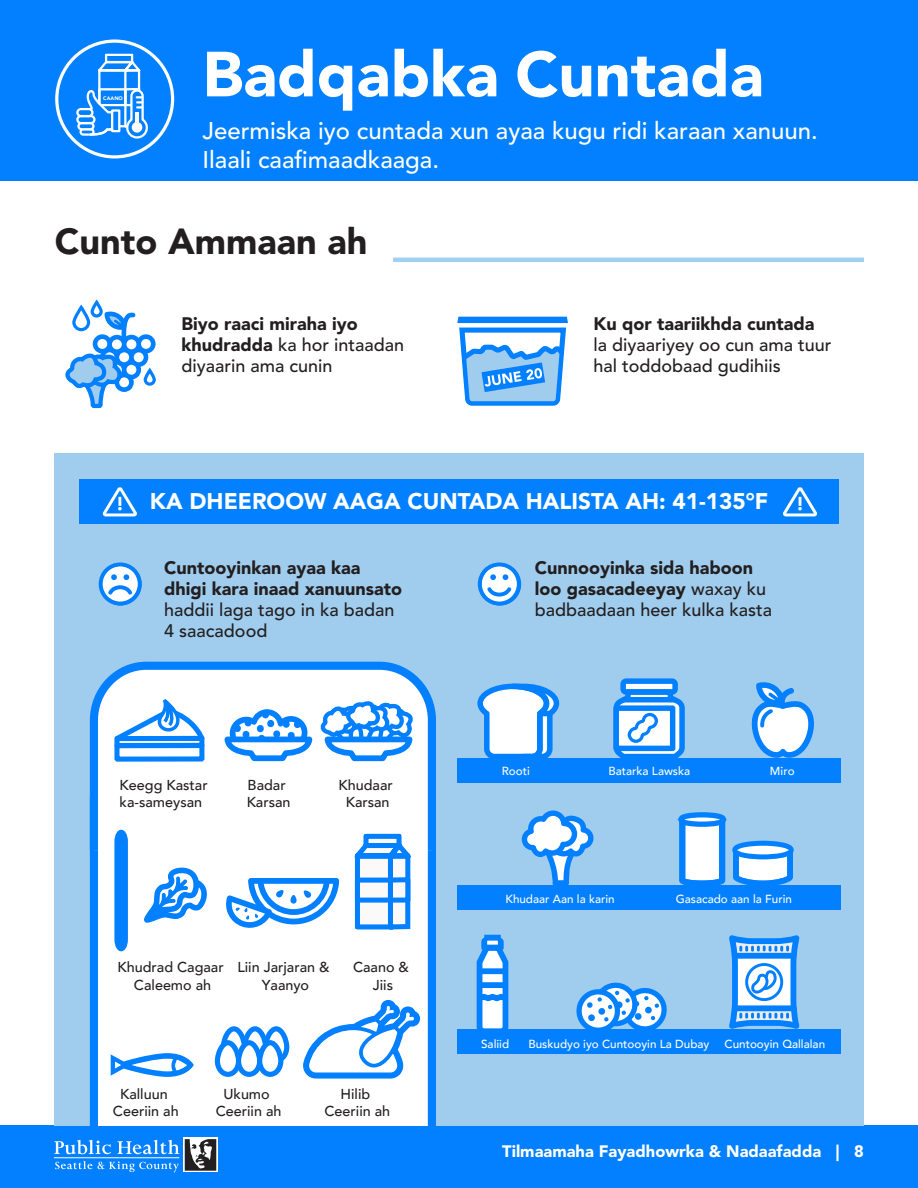
<style>
.page{position:relative;width:918px;height:1188px;background:#fff}
.page>*{position:absolute;margin:0;border:0;box-sizing:border-box;transform-origin:0 0}
.t1{font:900 63px "Avenir LT Std";color:#fff}
.t2{font:900 36px "Avenir LT Std";color:#231f20}
.t3{font:500 24px/28.8px "Avenir LT Std";color:#fff}
.t4{font:900 22.5px "Avenir LT Std";color:#fff}
.t5{font:900 18px/21px "Avenir LT Std";color:#231f20}
.t6{font:500 18px/21px "Avenir LT Std";color:#231f20}
.t7{font:900 16.5px "Avenir LT Std";color:#fff}
.t8{font:500 14.4px/17.2px "Avenir";color:#231f20;text-align:center}
.t9{font:500 11.7px "Avenir";color:#fff}
.t10{font:900 5.1px "Avenir";color:#fff}
.s1{font-weight:900}
.s2{font-weight:500}
</style>
<div class="page">
<div style="left:0;top:0;width:918px;height:180px;background:#0280ff"></div>
<div style="left:0;top:1125px;width:918px;height:63px;background:#0280ff"></div>
<div style="left:55px;top:39px;width:119px;height:120px;border:3px solid #fff;border-radius:50%"></div>
<svg style="left:75px;top:53px;width:74px;height:87px"></svg>
<hr style="left:135px;top:113px;width:4px;height:11px;background:#fff">
<div style="left:184px;top:1138px;width:34px;height:34px;background:#c0bebf"></div>
<svg style="left:55px;top:1161px;width:124px;height:11px"></svg>
<svg style="left:185px;top:1139px;width:31px;height:32px"></svg>
<svg style="left:54px;top:1140px;width:57px;height:14px"></svg>
<svg style="left:117px;top:1140px;width:62px;height:14px"></svg>
<hr style="left:54px;top:1158px;width:125px;height:1px;background:#fff">
<div style="left:54px;top:453px;width:810px;height:672px;background:#a0cdee"></div>
<div style="left:79px;top:480px;width:760px;height:44px;background:#0380ff"></div>
<hr style="left:393px;top:258px;width:471px;height:4px;background:#a0cfef">
<div style="left:72px;top:306px;width:18px;height:25px;border:3px solid #0280ff;border-radius:7px"></div>
<svg style="left:92px;top:302px;width:9px;height:14px"></svg>
<div style="left:91px;top:301px;width:12px;height:17px;border:3px solid #0280ff;border-radius:4px"></div>
<svg style="left:65px;top:311px;width:91px;height:98px"></svg>
<svg style="left:457px;top:317px;width:111px;height:89px"></svg>
<svg style="left:102px;top:487px;width:35px;height:30px"></svg>
<svg style="left:783px;top:487px;width:34px;height:30px"></svg>
<svg style="left:477px;top:562px;width:45px;height:44px"></svg>
<svg style="left:98px;top:562px;width:44px;height:44px"></svg>
<svg style="left:90px;top:858px;width:346px;height:267px;background:#eaf4ff"></svg>
<svg style="left:89px;top:661px;width:347px;height:197px;background:#cce5fd"></svg>
<svg style="left:213px;top:1025px;width:78px;height:53px;background:#94c9ff"></svg>
<svg style="left:109px;top:1052px;width:87px;height:26px;background:#93c8ff"></svg>
<svg style="left:143px;top:864px;width:66px;height:85px;background:#b8dbff"></svg>
<svg style="left:113px;top:698px;width:93px;height:66px;background:#a3d0ff"></svg>
<svg style="left:114px;top:826px;width:14px;height:129px;background:#2390ff"></svg>
<svg style="left:221px;top:661px;width:197px;height:272px;background:#cae4fe"></svg>
<svg style="left:302px;top:999px;width:120px;height:80px;background:#badcff"></svg>
<svg style="left:751px;top:682px;width:63px;height:76px"></svg>
<div style="left:457px;top:758px;width:383px;height:25px;background:#0380ff"></div>
<div style="left:457px;top:885px;width:383px;height:25px;background:#0380ff"></div>
<div style="left:457px;top:1029px;width:383px;height:25px;background:#0380ff"></div>
<svg style="left:476px;top:934px;width:33px;height:95px;background:#73b8fc"></svg>
<svg style="left:477px;top:683px;width:83px;height:75px"></svg>
<div style="left:539px;top:711px;width:12px;height:5px;border:2px solid #0280ff"></div>
<svg style="left:613px;top:678px;width:72px;height:80px;background:#74b9fd"></svg>
<svg style="left:522px;top:810px;width:72px;height:75px"></svg>
<svg style="left:677px;top:812px;width:117px;height:73px"></svg>
<svg style="left:729px;top:935px;width:71px;height:94px;background:#77b9fa"></svg>
<svg style="left:576px;top:982px;width:91px;height:47px"></svg>
<p class="t10" style="left:103px;top:94px;width:21px">CAANO</p>
<h1 class="t1" style="left:202px;top:36px;width:563px">Badqabka Cuntada</h1>
<h3 class="t3" style="left:202px;top:117px;width:617px">Jeermiska iyo cuntada xun ayaa kugu ridi karaan xanuun.<br>Ilaali caafimaadkaaga.</h3>
<p class="t2" style="left:55px;top:220px;width:314px">Cunto Ammaan ah</p>
<p class="t6" style="left:181px;top:314px;width:224px"><span class="s1">Biyo raaci miraha iyo khudradda</span> ka hor intaadan diyaarin ama cunin</p>
<p class="t6" style="left:593px;top:314px;width:240px"><span class="s1">Ku qor taariikhda cuntada </span>la diyaariyey oo cun ama tuur hal toddobaad gudihiis</p>
<p class="t4" style="left:150px;top:488px;width:620px">KA DHEEROOW AAGA CUNTADA HALISTA AH: 41-135°F</p>
<p class="t5" style="left:164px;top:557px;width:240px">Cuntooyinkan ayaa kaa dhigi kara inaad xanuunsato <span class="s2">haddii laga tago in ka badan<br>4 saacadood</span></p>
<p class="t5" style="left:535px;top:557px;width:239px">Cunnooyinka sida haboon loo gasacadeeyay <span class="s2">waxay ku badbaadaan heer kulka kasta</span></p>
<p class="t8" style="left:120px;top:776px;width:90px;text-align:left">Keegg Kastar ka-sameysan</p>
<p class="t8" style="left:247px;top:776px;width:45px;text-align:left">Badar<br>Karsan</p>
<p class="t8" style="left:339px;top:776px;width:56px">Khudaar<br>Karsan</p>
<p class="t8" style="left:117px;top:958px;width:108px">Khudrad Cagaar<br>Caleemo ah</p>
<p class="t8" style="left:237px;top:958px;width:94px">Liin Jarjaran &amp;<br>Yaanyo</p>
<p class="t8" style="left:353px;top:958px;width:57px">Caano &amp;<br>Jiis</p>
<p class="t8" style="left:113px;top:1084px;width:67px">Kalluun<br>Ceeriin ah</p>
<p class="t8" style="left:216px;top:1084px;width:67px">Ukumo<br>Ceeriin ah</p>
<p class="t8" style="left:325px;top:1084px;width:67px">Hilib<br>Ceeriin ah</p>
<p class="t9" style="left:502px;top:761px;width:30px">Rooti</p>
<p class="t9" style="left:608px;top:761px;width:83px">Batarka Lawska</p>
<p class="t9" style="left:770px;top:761px;width:26px">Miro</p>
<p class="t9" style="left:505px;top:889px;width:111px">Khudaar Aan la karin</p>
<p class="t9" style="left:676px;top:889px;width:118px">Gasacado aan la Furin</p>
<p class="t9" style="left:481px;top:1034px;width:30px">Saliid</p>
<p class="t9" style="left:528px;top:1034px;width:183px">Buskudyo iyo Cuntooyin La Dubay</p>
<p class="t9" style="left:725px;top:1034px;width:102px">Cuntooyin Qallalan</p>
<p class="t7" style="left:502px;top:1141px;width:363px">Tilmaamaha Fayadhowrka &amp; Nadaafadda | 8</p>
</div>
